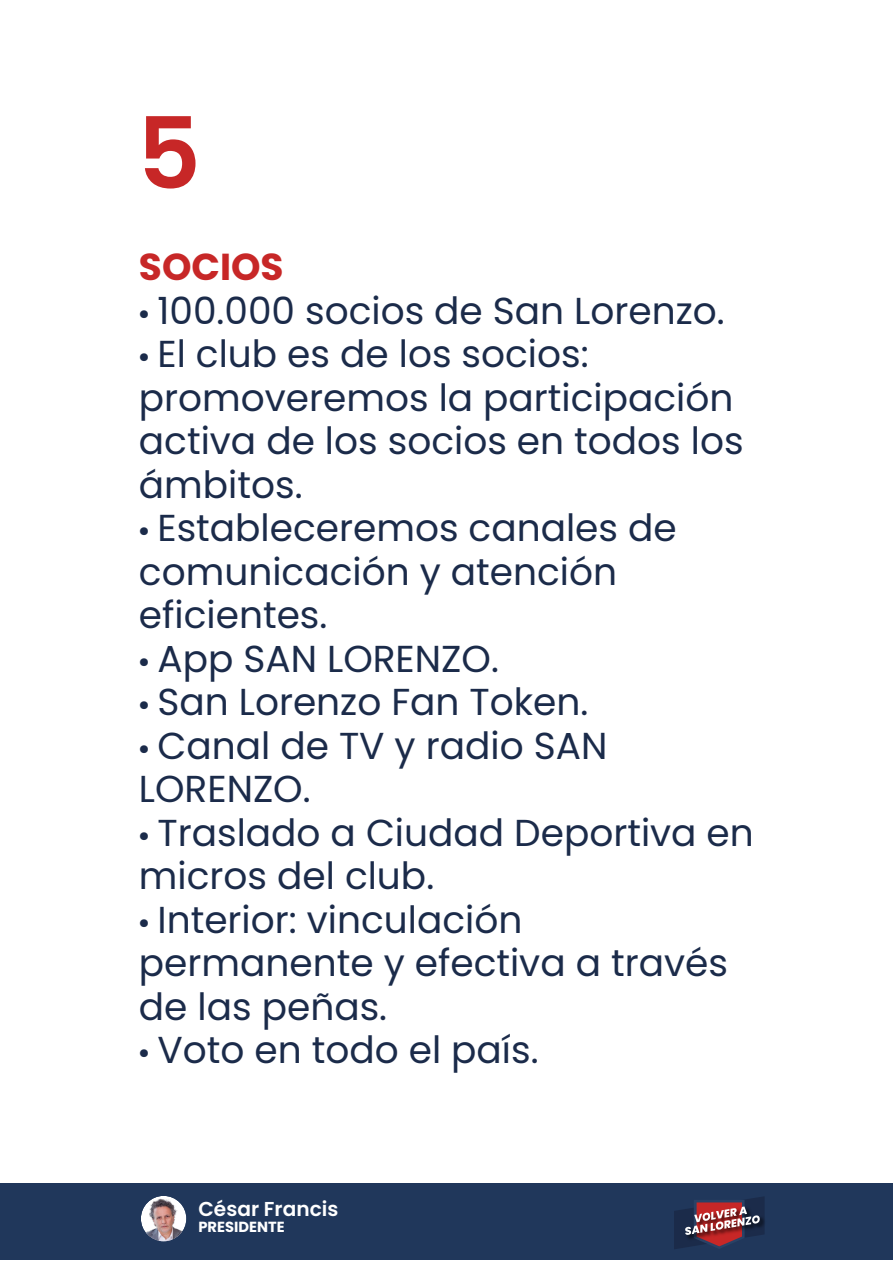
<style>
.page{position:relative;width:893px;height:1263px;background:#fff}
.page>*{position:absolute;margin:0;border:0;box-sizing:border-box;transform-origin:0 0}
.t1{font:600 99px "Poppins";color:#c72727}
.t2{font:37.5px/43.5px "Poppins";color:#1b2b4a}
.t3{font:700 37.5px "Poppins";color:#c72727}
.t4{font:600 20.1px "Poppins";color:#fff}
.t5{font:700 14.7px "Poppins";color:#fff}
.s1{font-family:"Myriad Pro"}
</style>
<div class="page">
<div style="left:0;top:1183px;width:893px;height:77px;background:#20375b"></div>
<svg style="left:674px;top:1197px;width:91px;height:52px"></svg>
<img style="left:141px;top:1198px;width:45px;height:43px">
<h1 class="t1" style="left:137px;top:96px;width:65px">5</h1>
<p class="t3" style="left:139px;top:245px;width:146px">SOCIOS</p>
<p class="t2" style="left:139px;top:289px;width:587px"><span class="s1">•</span> 100.000 socios de San Lorenzo.</p>
<p class="t2" style="left:139px;top:332px;width:606px"><span class="s1">•</span> El club es de los socios: promoveremos la participación activa de los socios en todos los ámbitos.</p>
<p class="t2" style="left:139px;top:506px;width:539px"><span class="s1">•</span> Estableceremos canales de comunicación y atención eficientes.</p>
<p class="t2" style="left:139px;top:637px;width:361px"><span class="s1">•</span> App SAN LORENZO.</p>
<p class="t2" style="left:139px;top:680px;width:451px"><span class="s1">•</span> San Lorenzo Fan Token.</p>
<p class="t2" style="left:139px;top:724px;width:470px"><span class="s1">•</span> Canal de TV y radio SAN<br>LORENZO.</p>
<p class="t2" style="left:139px;top:811px;width:616px"><span class="s1">•</span> Traslado a Ciudad Deportiva en micros del club.</p>
<p class="t2" style="left:139px;top:898px;width:590px"><span class="s1">•</span> Interior: vinculación permanente y efectiva a través de las peñas.</p>
<p class="t2" style="left:139px;top:1028px;width:401px"><span class="s1">•</span> Voto en todo el país.</p>
<p class="t4" style="left:198px;top:1197px;width:141px">César Francis</p>
<p class="t5" style="left:198px;top:1218px;width:88px">PRESIDENTE</p>
</div>
